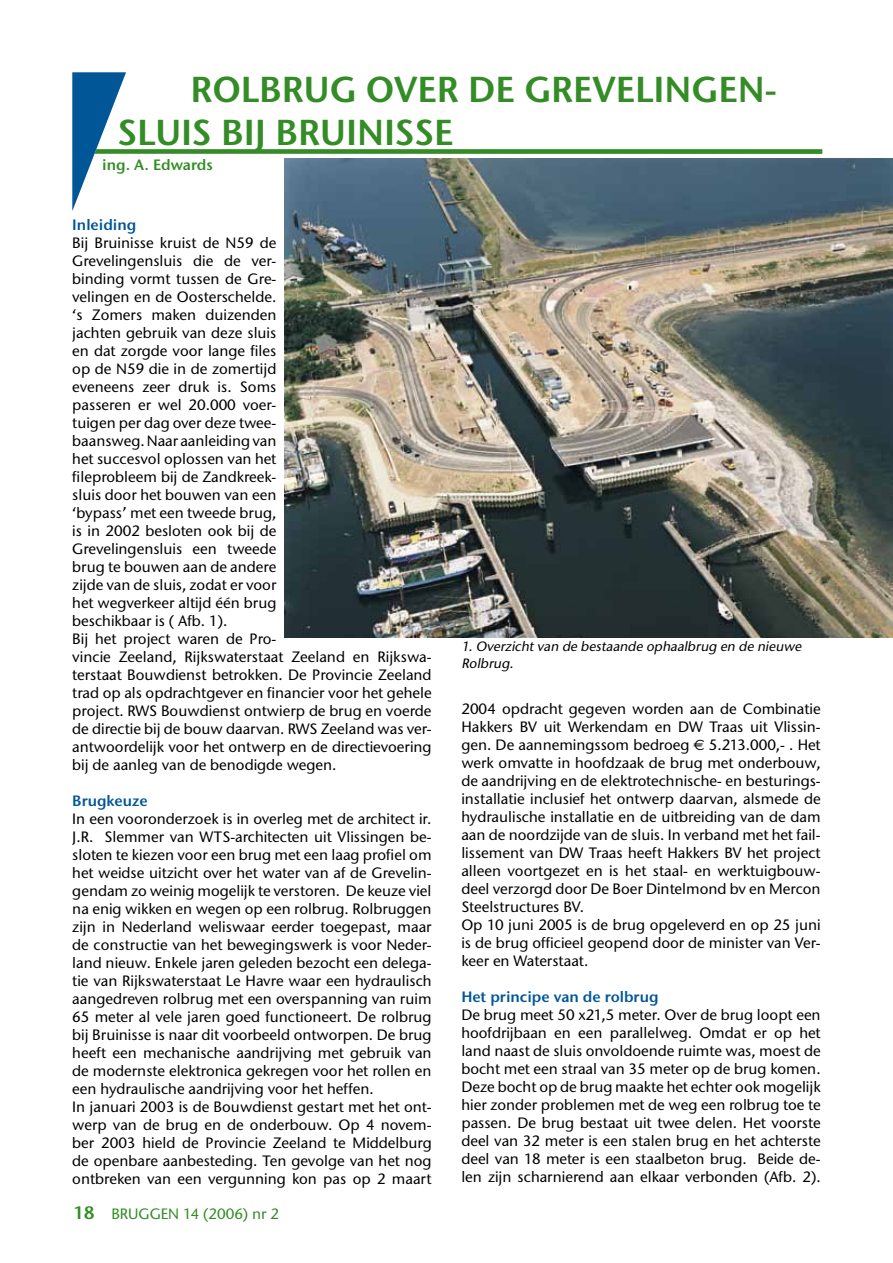
<style>
.page{position:relative;width:893px;height:1263px;background:#fff}
.page>*{position:absolute;margin:0;border:0;box-sizing:border-box;transform-origin:0 0}
.t1{font:36px/43.2px "Stone Sans Sem ITCTT Semi";color:#338c26}
.t2{font:15px/18px "Stone Sans ITCTT Medium";color:#000}
.t3{font:15px "Stone Sans Sem ITCTT Semi";color:#005697}
.t4{font:15px "Stone Sans ITCTT Medium";color:#338c26}
.t5{font:15px "Stone Sans Sem ITCTT Semi";color:#338c26}
.t6{font:italic 13.5px/16.2px "Stone Sans ITCTT Medium";color:#000}
.s1{font-family:"Stone Sans Sem ITCTT Semi";font-size:18px}
.s2{font-family:"Euro Sans"}
</style>
<div class="page">
<svg style="left:72px;top:72px;width:750px;height:138px"></svg>
<img style="left:285px;top:158px;width:608px;height:480px">
<h1 class="t1" style="left:118px;top:67px;width:660px;text-indent:73px">rolbrug over de greveli ngen&shy;sluis bij brui nisse</h1>
<p class="t5" style="left:102px;top:156px;width:112px">ing. A. Edwards</p>
<p class="t3" style="left:72px;top:216px;width:66px">Inleiding</p>
<p class="t2" style="left:72px;top:234px;width:361px">Bij Bruinisse kruist de N59 de<br>Grevelingensluis die de ver-<br>binding vormt tussen de Gre-<br>velingen en de Oosterschelde.<br>‘s Zomers maken duizenden<br>jachten gebruik van deze sluis<br>en dat zorgde voor lange files<br>op de N59 die in de zomertijd<br>eveneens zeer druk is. Soms<br>passeren er wel 20.000 voer-<br>tuigen per dag over deze twee-<br>baansweg. Naar aanleiding van<br>het succesvol oplossen van het<br>fileprobleem bij de Zandkreek-<br>sluis door het bouwen van een<br>‘bypass’ met een tweede brug,<br>is in 2002 besloten ook bij de<br>Grevelingensluis een tweede<br>brug te bouwen aan de andere<br>zijde van de sluis, zodat er voor<br>het wegverkeer altijd één brug<br>beschikbaar is ( Afb. 1).<br>Bij het project waren de Pro-<br>vincie Zeeland, Rijkswaterstaat Zeeland en Rijkswa&shy;terstaat Bouwdienst betrokken. De Provincie Zeeland trad op als opdrachtgever en financier voor het gehele project. RWS Bouwdienst ontwierp de brug en voerde de directie bij de bouw daarvan. RWS Zeeland was ver&shy;antwoordelijk voor het ontwerp en de directievoering bij de aanleg van de benodigde wegen.</p>
<p class="t3" style="left:72px;top:792px;width:77px">Brugkeuze</p>
<p class="t2" style="left:72px;top:810px;width:361px">In een vooronderzoek is in overleg met de architect ir.<br>J.R. Slemmer van WTS-architecten uit Vlissingen be&shy;sloten te kiezen voor een brug met een laag profiel om het weidse uitzicht over het water van af de Grevelin&shy;gendam zo weinig mogelijk te verstoren. De keuze viel na enig wikken en wegen op een rolbrug. Rolbruggen zijn in Nederland weliswaar eerder toegepast, maar de constructie van het bewegingswerk is voor Neder&shy;land nieuw. Enkele jaren geleden bezocht een delega&shy;tie van Rijkswaterstaat Le Havre waar een hydraulisch aangedreven rolbrug met een overspanning van ruim 65 meter al vele jaren goed functioneert. De rolbrug bij Bruinisse is naar dit voorbeeld ontworpen. De brug heeft een mechanische aandrijving met gebruik van de modernste elektronica gekregen voor het rollen en een hydraulische aandrijving voor het heffen.<br>In januari 2003 is de Bouwdienst gestart met het ont&shy;werp van de brug en de onderbouw. Op 4 novem&shy;ber 2003 hield de Provincie Zeeland te Middelburg de openbare aanbesteding. Ten gevolge van het nog ontbreken van een vergunning kon pas op 2 maart</p>
<p class="t4" style="left:74px;top:1204px;width:207px"><span class="s1">18</span> BRUGGEN 14 (2006) nr 2</p>
<p class="t6" style="left:461px;top:638px;width:344px">1.Overzichtvan de bestaande ophaalbrug en de nieuwe<br>Rolbrug.</p>
<p class="t2" style="left:461px;top:699px;width:361px">2004 opdracht gegeven worden aan de Combinatie Hakkers BV uit Werkendam en DW Traas uit Vlissin&shy;gen. De aannemingssom bedroeg <span class="s2">€</span> 5.213.000,- . Het werk omvatte in hoofdzaak de brug met onderbouw, de aandrijving en de elektrotechnische- en besturings&shy;installatie inclusief het ontwerp daarvan, alsmede de hydraulische installatie en de uitbreiding van de dam aan de noordzijde van de sluis. In verband met het fail&shy;lissement van DW Traas heeft Hakkers BV het project alleen voortgezet en is het staal- en werktuigbouw&shy;deel verzorgd door De Boer Dintelmond bv en Mercon Steelstructures BV.<br>Op 10 juni 2005 is de brug opgeleverd en op 25 juni is de brug officieel geopend door de minister van Ver&shy;keer en Waterstaat.</p>
<p class="t3" style="left:461px;top:987px;width:199px">Het principe van de rolbrug</p>
<p class="t2" style="left:461px;top:1005px;width:361px;text-align:justify">De brug meet 50 x21,5 meter. Over de brug loopt een hoofdrijbaan en een parallelweg. Omdat er op het land naast de sluis onvoldoende ruimte was, moest de bocht met een straal van 35 meter op de brug komen.<br>Deze bocht op de brug maakte het echter ook mogelijk hier zonder problemen met de weg een rolbrug toe te passen. De brug bestaat uit twee delen. Het voorste deel van 32 meter is een stalen brug en het achterste deel van 18 meter is een staalbeton brug. Beide de&shy;len zijn scharnierend aan elkaar verbonden (Afb. 2).</p>
</div>
